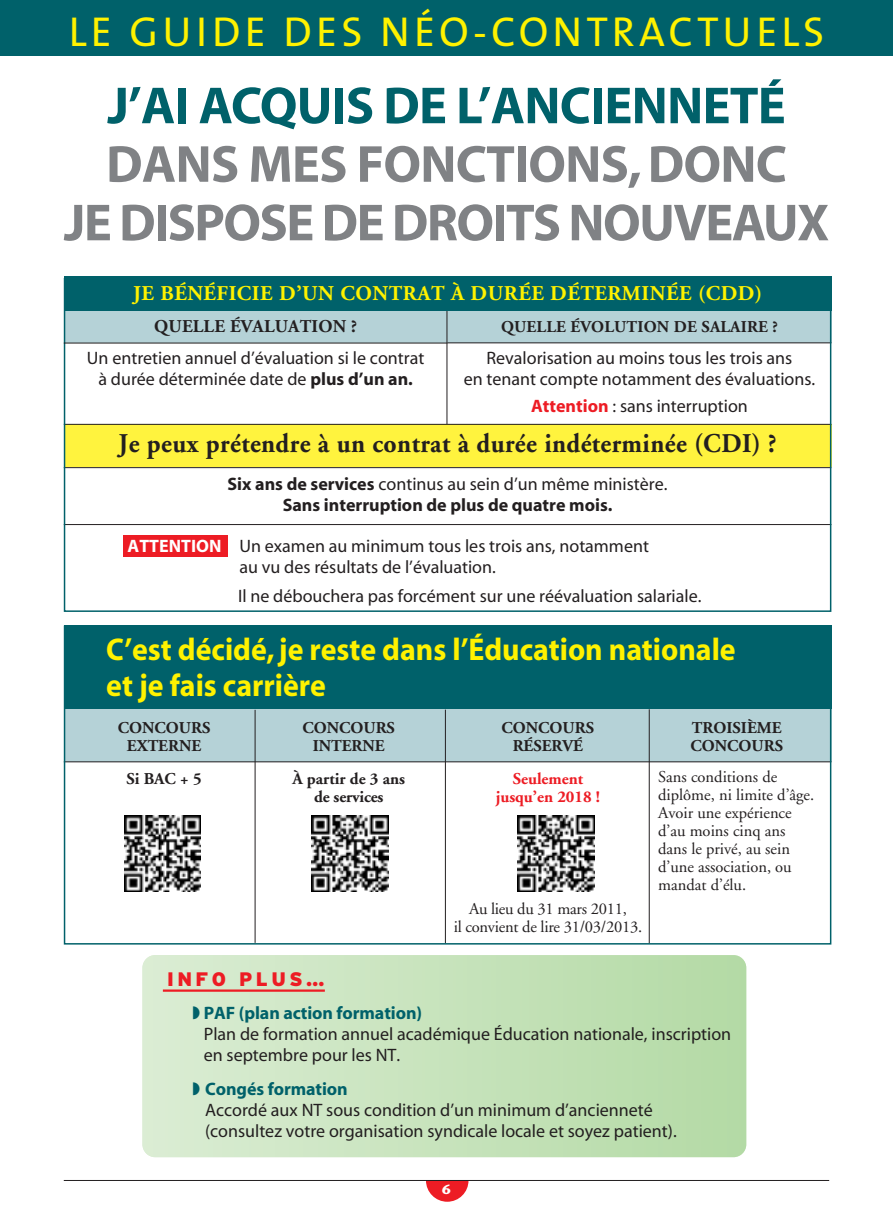
<style>
.page{position:relative;width:893px;height:1221px;background:#fff}
.page>*{position:absolute;margin:0;border:0;box-sizing:border-box;transform-origin:0 0}
.t1{font:700 52.5px/58.5px "Myriad";letter-spacing:-.03em;color:#808285;text-align:center}
.t2{font:700 52.5px "Myriad";letter-spacing:-.015em;color:#00616a}
.t3{font:42px "The Mix";letter-spacing:.1em;color:#fff200}
.t4{font:700 31.5px/36px "Myriad";color:#fff200;scale:.95 1}
.t5{font:700 27px "Adobe Garamond";letter-spacing:.015em;color:#231f20;scale:.95 1}
.t6{font:700 21px "Adobe Garamond";letter-spacing:.025em;color:#fff200}
.t7{font:900 19.5px "Interstate";letter-spacing:.175em;color:#ed1c24}
.t8{font:18px/21px "Myriad";color:#231f20}
.t9{font:700 18px/21px "Myriad";color:#231f20;text-align:center}
.t10{font:700 18px "Adobe Garamond";letter-spacing:.01em;color:#231f20}
.t11{font:16.5px/18px "Adobe Garamond";color:#231f20;text-align:center}
.t12{font:700 16.5px "Adobe Garamond";color:#231f20}
.t13{font:700 16.5px "Adobe Garamond";color:#ed1c24}
.t14{font:700 13.5px "Stone Sans";color:#fff}
.s1{font-weight:700}
.s2{font-weight:700;color:#ed1c24}
.s3{font-weight:400}
.s4{font-weight:700;color:#fff}
.s5{color:#00616a}
.s6{font-weight:700;color:#00616a}
</style>
<div class="page">
<div style="left:426px;top:1159px;width:42px;height:42px;background:#ed1c24;border-radius:50%"></div>
<div style="left:408px;top:1140px;width:81px;height:39px;background:#fff"></div>
<hr style="left:64px;top:1179px;width:765px;height:1px;background:#231f20">
<div style="left:0;top:0;width:893px;height:55px;background:#00616a"></div>
<div style="left:64px;top:276px;width:767px;height:34px;background:#00616a"></div>
<div style="left:142px;top:955px;width:604px;height:202px;background:linear-gradient(to right,#dbebd3,#b3daa5);border-radius:13px"></div>
<hr style="left:163px;top:989px;width:162px;height:2px;background:#ed1c24">
<svg style="left:63px;top:277px;width:769px;height:668px"></svg>
<hr style="left:64px;top:342px;width:384px;height:1px;background:#231f20">
<img style="left:518px;top:815px;width:76px;height:76px">
<h2 class="t3" style="left:69px;top:16px;width:757px">LE GUIDE DES NÉO-CONTRACTUELS</h2>
<h1 class="t2" style="left:107px;top:86px;width:680px">J’AI ACQUIS DE L’ANCIENNETÉ</h1>
<h1 class="t1" style="left:64px;top:139px;width:767px">DANS MES FONCTIONS, DONC<br>JE DISPOSE DE DROITS NOUVEAUX</h1>
<p class="t6" style="left:133px;top:285px;width:631px">JE BÉNÉFICIE D’UN CONTRAT À DURÉE DÉTERMINÉE (CDD)</p>
<p class="t10" style="left:154px;top:319px;width:204px">QUELLE ÉVALUATION ?</p>
<p class="t8" style="left:87px;top:348px;width:339px;text-align:center">Un entretien annuel d’évaluation si le contrat à durée déterminée date de <span class="s1">plus d’un an.</span></p>
<p class="t12" style="left:501px;top:320px;width:278px">QUELLE ÉVOLUTION DE SALAIRE ?</p>
<p class="t8" style="left:464px;top:348px;width:353px;text-align:center">Revalorisation au moins tous les trois ans<br>en tenant compte notamment des évaluations.</p>
<p class="t8" style="left:531px;top:397px;width:218px"><span class="s2">Attention</span> : sans interruption</p>
<h3 class="t5" style="left:119px;top:433px;width:694px">Je peux prétendre à un contrat à durée indéterminée (CDI) ?</h3>
<p class="t9" style="left:228px;top:475px;width:441px">Six ans de services <span class="s3">continus au sein d’un même ministère.<br></span>Sans interruption de plus de quatre mois.</p>
<p class="t8" style="left:239px;top:536px;width:411px;text-indent:-112px"><span class="s4">ATTENTION</span> Un examen au minimum tous les trois ans, notamment au vu des résultats de l’évaluation.</p>
<p class="t8" style="left:238px;top:587px;width:465px">Il ne débouchera pas forcément sur une réévaluation salariale.</p>
<h3 class="t4" style="left:106px;top:633px;width:664px">C’est décidé, je reste dans l’Éducation nationale et je fais carrière</h3>
<p class="t12" style="left:118px;top:721px;width:94px">CONCOURS</p>
<p class="t12" style="left:302px;top:721px;width:94px">CONCOURS</p>
<p class="t12" style="left:501px;top:721px;width:94px">CONCOURS</p>
<p class="t12" style="left:692px;top:721px;width:91px">TROISIÈME</p>
<p class="t12" style="left:127px;top:739px;width:76px">EXTERNE</p>
<p class="t12" style="left:313px;top:739px;width:73px">INTERNE</p>
<p class="t12" style="left:513px;top:739px;width:72px">RÉSERVÉ</p>
<p class="t12" style="left:690px;top:739px;width:94px">CONCOURS</p>
<p class="t12" style="left:126px;top:772px;width:77px">Si BAC + 5</p>
<p class="t12" style="left:292px;top:772px;width:114px">À partir de 3 ans</p>
<p class="t13" style="left:513px;top:772px;width:72px">Seulement</p>
<p class="t12" style="left:314px;top:790px;width:71px">de services</p>
<p class="t13" style="left:496px;top:790px;width:106px">jusqu’en 2018 !</p>
<p class="t11" style="left:658px;top:769px;width:158px;text-align:left">Sans conditions de diplôme, ni limite d’âge.<br>Avoir une expérience d’au moins cinq ans dans le privé, au sein d’une association, ou mandat d’élu.</p>
<p class="t11" style="left:454px;top:901px;width:190px">Au lieu du 31 mars 2011,<br>il convient de lire 31/03/2013.</p>
<p class="t7" style="left:167px;top:971px;width:159px">INFO PLUS…</p>
<p class="t8" style="left:204px;top:1004px;width:529px;text-indent:-11px"><span class="s5">◗</span> <span class="s6">PAF (plan action formation)<br></span>Plan de formation annuel académique Éducation nationale, inscription en septembre pour les NT.</p>
<p class="t8" style="left:205px;top:1080px;width:473px;text-indent:-12px"><span class="s5">◗</span> <span class="s6">Congés formation<br></span>Accordé aux NT sous condition d’un minimum d’ancienneté (consultez votre organisation syndicale locale et soyez patient).</p>
<p class="t14" style="left:442px;top:1183px;width:10px">6</p>
</div>
